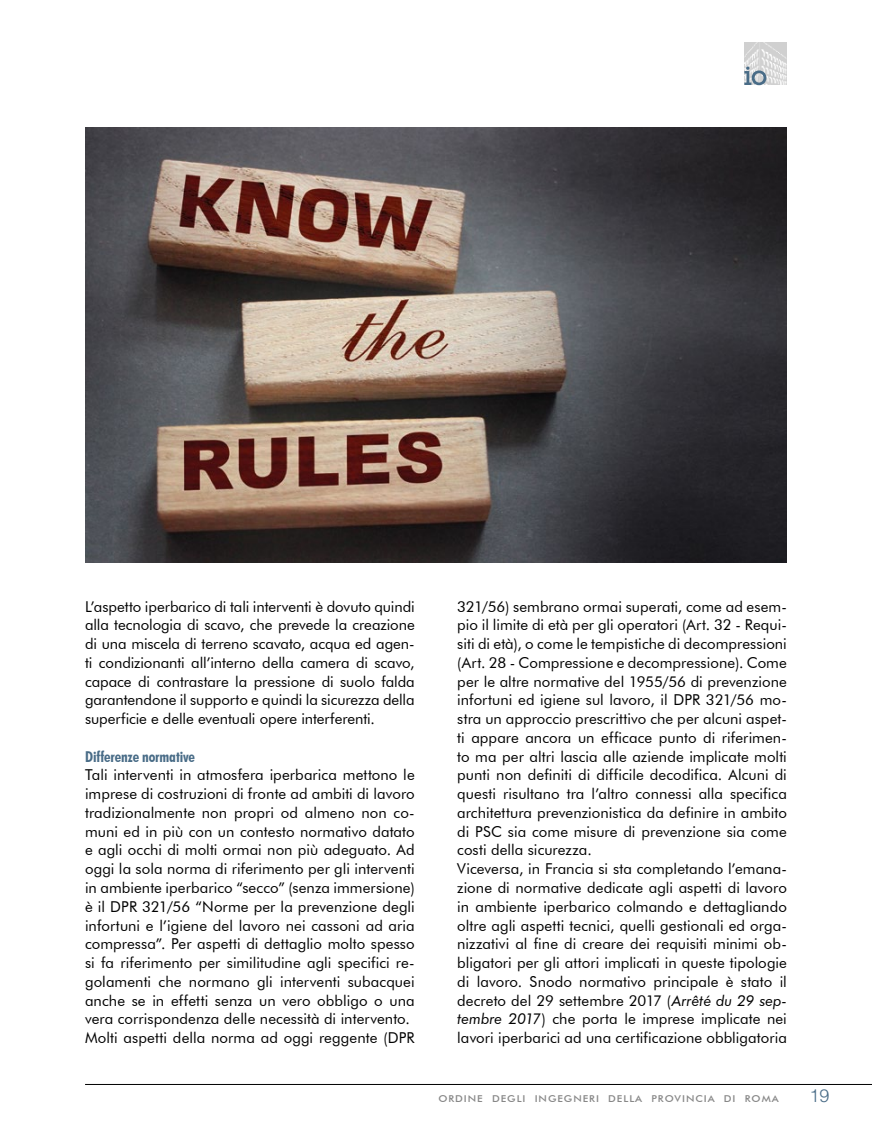
<style>
.page{position:relative;width:872px;height:1127px;background:#fff}
.page>*{position:absolute;margin:0;border:0;box-sizing:border-box;transform-origin:0 0}
.t1{font:300 18px "Helvetica LT Std";color:#496c87}
.t2{font:15px/18.8px "Futura BT";letter-spacing:.005em;color:#000}
.t3{font:700 condensed 15px "Futura BT";letter-spacing:-.005em;color:#496c87}
.t4{font:500 9.45px "Futura BT";letter-spacing:.09em;color:#878787;scale:1.11 1}
.s1{font-style:italic}
</style>
<div class="page">
<hr style="left:85px;top:1084px;width:787px;height:1px;background:#000">
<img style="left:744px;top:43px;width:43px;height:42px">
<svg style="left:744px;top:66px;width:22px;height:19px"></svg>
<img style="left:85px;top:128px;width:702px;height:435px">
<p class="t2" style="left:85px;top:597px;width:331px;text-align:justify">L’aspetto iperbarico di tali interventi è dovuto quindi alla tecnologia di scavo, che prevede la creazione di una miscela di terreno scavato, acqua ed agen&shy;ti condizionanti all’interno della camera di scavo, capace di contrastare la pressione di suolo falda garantendone il supporto e quindi la sicurezza della superficie e delle eventuali opere interferenti.</p>
<p class="t3" style="left:85px;top:747px;width:111px">Differenze normative</p>
<p class="t2" style="left:85px;top:765px;width:331px">Tali interventi in atmosfera iperbarica mettono le imprese di costruzioni di fronte ad ambiti di lavoro tradizionalmente non propri od almeno non co&shy;muni ed in più con un contesto normativo datato e agli occhi di molti ormai non più adeguato. Ad oggi la sola norma di riferimento per gli interventi in ambiente iperbarico “secco” (senza immersione) è il DPR 321/56 “Norme per la prevenzione degli infortuni e l’igiene del lavoro nei cassoni ad aria compressa”. Per aspetti di dettaglio molto spesso si fa riferimento per similitudine agli specifici re&shy;golamenti che normano gli interventi subacquei anche se in effetti senza un vero obbligo o una vera corrispondenza delle necessità di intervento.<br>Molti aspetti della norma ad oggi reggente (DPR</p>
<p class="t2" style="left:457px;top:597px;width:331px">321/56) sembrano ormai superati, come ad esem&shy;pio il limite di età per gli operatori (Art. 32 - Requi&shy;siti di età), o come le tempistiche di decompressioni (Art. 28 - Compressione e decompressione). Come per le altre normative del 1955/56 di prevenzione infortuni ed igiene sul lavoro, il DPR 321/56 mo&shy;stra un approccio prescrittivo che per alcuni aspet&shy;ti appare ancora un efficace punto di riferimen&shy;to ma per altri lascia alle aziende implicate molti punti non definiti di difficile decodifica. Alcuni di questi risultano tra l’altro connessi alla specifica architettura prevenzionistica da definire in ambito di PSC sia come misure di prevenzione sia come costi della sicurezza.<br>Viceversa, in Francia si sta completando l’emana&shy;zione di normative dedicate agli aspetti di lavoro in ambiente iperbarico colmando e dettagliando oltre agli aspetti tecnici, quelli gestionali ed orga&shy;nizzativi al fine di creare dei requisiti minimi ob&shy;bligatori per gli attori implicati in queste tipologie di lavoro. Snodo normativo principale è stato il decreto del 29 settembre 2017 (<span class="s1">Arrêté du 29 sep&shy;tembre 2017</span>) che porta le imprese implicate nei lavori iperbarici ad una certificazione obbligatoria</p>
<p class="t4" style="left:438px;top:1092px;width:308px">ORDINE DEGLI INGEGNERI DELLA PROVINCIA DI ROMA</p>
<p class="t1" style="left:809px;top:1084px;width:22px">19</p>
</div>
